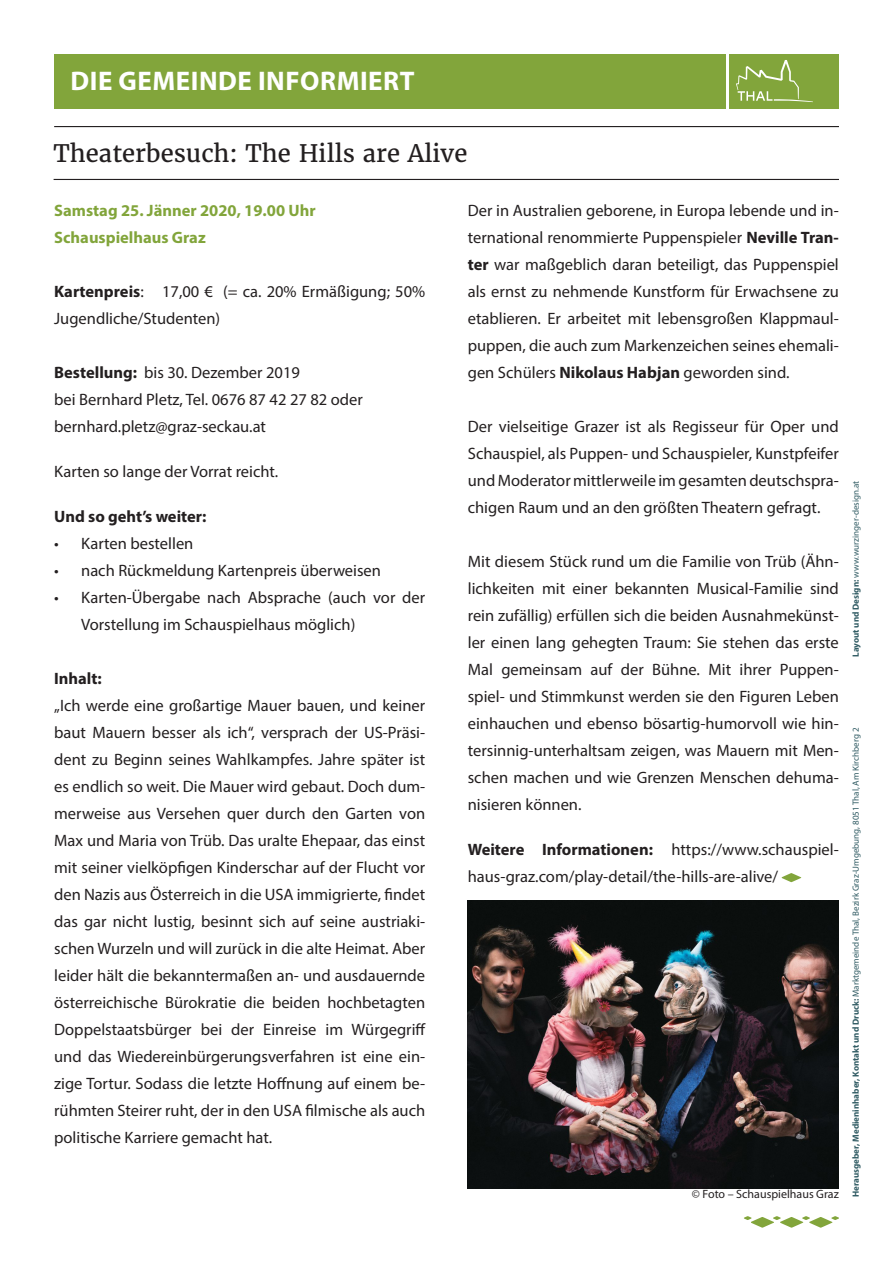
<style>
.page{position:relative;width:893px;height:1263px;background:#fff}
.page>*{position:absolute;margin:0;border:0;box-sizing:border-box;transform-origin:0 0}
.t1{font:700 27px "Myriad Pro";letter-spacing:.02em;color:#fff}
.t2{font:24px "Merriweather";color:#231f20}
.t3{font:16.5px/27px "Myriad Pro";color:#231f20}
.t4{font:700 16.5px/27px "Myriad Pro";color:#82a53b}
.t5{font:700 16.5px "Myriad Pro";color:#231f20}
.t6{font:12px "Myriad Pro";color:#231f20}
.t7{font:9px "Myriad Pro";color:#305b63}
.s1{font-weight:700}
</style>
<div class="page">
<svg style="left:744px;top:1216px;width:95px;height:11px"></svg>
<div style="left:729px;top:54px;width:110px;height:54px;background:#82a53b"></div>
<svg style="left:736px;top:60px;width:77px;height:42px"></svg>
<svg style="left:782px;top:873px;width:19px;height:9px"></svg>
<hr style="left:54px;top:126px;width:785px;height:1px;background:#231f20">
<hr style="left:54px;top:179px;width:785px;height:1px;background:#231f20">
<img style="left:468px;top:900px;width:371px;height:288px">
<div style="left:54px;top:54px;width:672px;height:54px;background:#82a53b"></div>
<h1 class="t1" style="left:71px;top:63px;width:345px">DIE GEMEINDE INFORMIERT</h1>
<h2 class="t2" style="left:54px;top:138px;width:415px">Theaterbesuch: The Hills are Alive</h2>
<p class="t4" style="left:54px;top:196px;width:263px">Samstag 25. Jänner 2020, 19.00 Uhr<br>Schauspielhaus Graz</p>
<p class="t3" style="left:54px;top:278px;width:373px"><span class="s1">Kartenpreis</span>: 17,00 € (= ca. 20% Ermäßigung; 50%<br>Jugendliche/Studenten)</p>
<p class="t3" style="left:54px;top:359px;width:310px"><span class="s1">Bestellung:</span> bis 30. Dezember 2019<br>bei Bernhard Pletz, Tel. 0676 87 42 27 82 oder bernhard.pletz@graz-seckau.at</p>
<p class="t3" style="left:54px;top:458px;width:226px">Karten so lange der Vorrat reicht.</p>
<p class="t5" style="left:54px;top:506px;width:154px">Und so geht’s weiter:</p>
<p class="t3" style="left:54px;top:530px;width:141px">• Karten bestellen</p>
<p class="t3" style="left:54px;top:557px;width:328px">• nach Rückmeldung Kartenpreis überweisen</p>
<p class="t3" style="left:81px;top:584px;width:346px;text-indent:-27px">• Karten-Übergabe nach Absprache (auch vor der<br>Vorstellung im Schauspielhaus möglich)</p>
<p class="t5" style="left:54px;top:668px;width:49px">Inhalt:</p>
<p class="t3" style="left:54px;top:692px;width:373px;text-align:justify">„Ich werde eine großartige Mauer bauen, und keiner baut Mauern besser als ich“, versprach der US-Präsi&shy;dent zu Beginn seines Wahlkampfes. Jahre später ist es endlich so weit. Die Mauer wird gebaut. Doch dum&shy;merweise aus Versehen quer durch den Garten von Max und Maria von Trüb. Das uralte Ehepaar, das einst mit seiner vielköpfigen Kinderschar auf der Flucht vor den Nazis aus Österreich in die USA immigrierte, findet das gar nicht lustig, besinnt sich auf seine austriaki&shy;schen Wurzeln und will zurück in die alte Heimat. Aber leider hält die bekanntermaßen an- und ausdauernde österreichische Bürokratie die beiden hochbetagten Doppelstaatsbürger bei der Einreise im Würgegriff und das Wiedereinbürgerungsverfahren ist eine ein&shy;zige Tortur. Sodass die letzte Hoffnung auf einem be&shy;rühmten Steirer ruht, der in den USA filmische als auch politische Karriere gemacht hat.</p>
<p class="t3" style="left:468px;top:197px;width:373px;text-align:justify">Der in Australien geborene, in Europa lebende und in&shy;ternational renommierte Puppenspieler <span class="s1">Neville Tran&shy;ter</span> war maßgeblich daran beteiligt, das Puppenspiel als ernst zu nehmende Kunstform für Erwachsene zu etablieren. Er arbeitet mit lebensgroßen Klappmaul&shy;puppen, die auch zum Markenzeichen seines ehemali&shy;gen Schülers <span class="s1">Nikolaus Habjan</span> geworden sind.</p>
<p class="t3" style="left:468px;top:413px;width:373px;text-align:justify">Der vielseitige Grazer ist als Regisseur für Oper und Schauspiel, als Puppen- und Schauspieler, Kunstpfeifer und Moderator mittlerweile im gesamten deutschspra&shy;chigen Raum und an den größten Theatern gefragt.</p>
<p class="t3" style="left:468px;top:548px;width:373px;text-align:justify">Mit diesem Stück rund um die Familie von Trüb (Ähn&shy;lichkeiten mit einer bekannten Musical-Familie sind rein zufällig) erfüllen sich die beiden Ausnahmekünst&shy;ler einen lang gehegten Traum: Sie stehen das erste Mal gemeinsam auf der Bühne. Mit ihrer Puppen&shy;spiel- und Stimmkunst werden sie den Figuren Leben einhauchen und ebenso bösartig-humorvoll wie hin&shy;tersinnig-unterhaltsam zeigen, was Mauern mit Men&shy;schen machen und wie Grenzen Menschen dehuma&shy;nisieren können.</p>
<p class="t3" style="left:468px;top:835px;width:373px"><span class="s1">Weitere Informationen:</span> https://www.schauspiel&shy;haus-graz.com/play-detail/the-hills-are-alive/</p>
<p class="t6" style="left:692px;top:1187px;width:148px">© Foto – Schauspielhaus Graz</p>
<p class="t7" style="left:850px;top:657px;width:178px;rotate:-90deg"><span class="s1">Layout und Design:</span> www.wurzinger-design.at</p>
<p class="t7" style="left:850px;top:1197px;width:471px;rotate:-90deg"><span class="s1">Herausgeber, Medieninhaber, Kontakt und Druck:</span> Marktgemeinde Thal, Bezirk Graz-Umgebung, 8051 Thal, Am Kirchberg 2</p>
</div>
